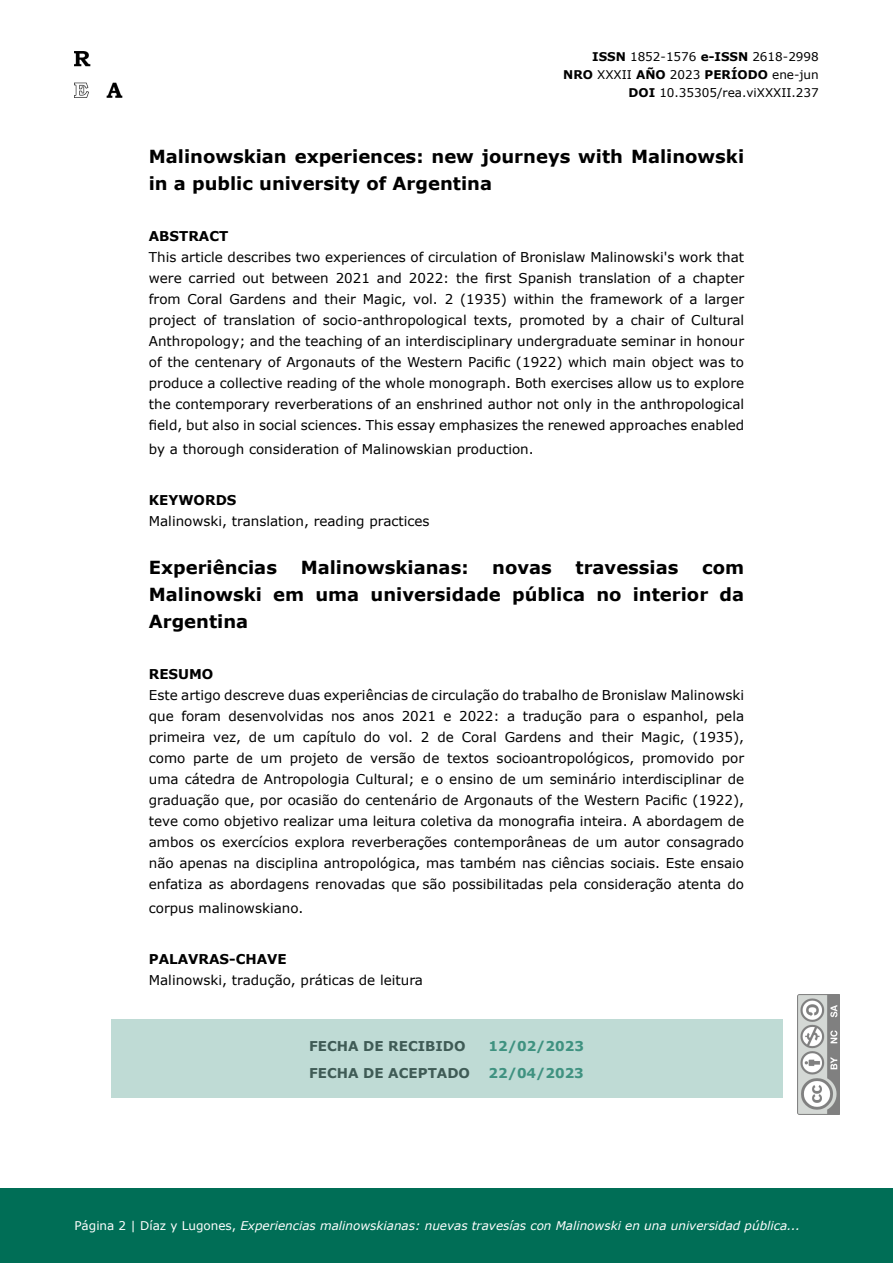
<style>
.page{position:relative;width:893px;height:1263px;background:#fff}
.page>*{position:absolute;margin:0;border:0;box-sizing:border-box;transform-origin:0 0}
.t1{font:700 18px/27px "Verdana";color:#000}
.Abstract_y_palabras{font:13.5px/21px "Verdana";color:#000;text-align:justify}
.t2{font:700 13.5px "Verdana";color:#000}
.t3{font:700 13.5px "Verdana";color:#006e56}
.t4{font:italic 12px "Verdana";color:#fff}
.t5{font:12px/18px "Verdana";color:#000;text-align:right}
.s1{font-weight:700}
.s2{font-style:normal}
</style>
<div class="page">
<img style="left:798px;top:994px;width:42px;height:120px">
<div style="left:0;top:1188px;width:893px;height:75px;background:#006e56"></div>
<img style="left:74px;top:52px;width:49px;height:45px">
<div style="left:111px;top:1019px;width:671px;height:79px;background:#bfdbd5"></div>
<p class="t5" style="left:563px;top:47px;width:257px"><span class="s1">ISSN</span> 1852-1576 <span class="s1">e-ISSN</span> 2618-2998<br><span class="s1">NRO</span> XXXII <span class="s1">AÑO</span> 2023 <span class="s1">PERÍODO</span> ene-jun<br><span class="s1">DOI</span> 10.35305/rea.viXXXII.237</p>
<p class="t1" style="left:149px;top:142px;width:597px">Malinowskian experiences: new journeys with Malinowski in a public university of Argentina</p>
<p class="t2" style="left:149px;top:226px;width:81px">ABSTRACT</p>
<p class="Abstract_y_palabras" style="left:149px;top:246px;width:597px">This article describes two experiences of circulation of Bronislaw Malinowski's work that were carried out between 2021 and 2022: the first Spanish translation of a chapter from Coral Gardens and their Magic, vol. 2 (1935) within the framework of a larger project of translation of socio-anthropological texts, promoted by a chair of Cultural Anthropology; and the teaching of an interdisciplinary undergraduate seminar in honour of the centenary of Argonauts of the Western Pacific (1922) which main object was to produce a collective reading of the whole monograph. Both exercises allow us to explore the contemporary reverberations of an enshrined author not only in the anthropological field, but also in social sciences. This essay emphasizes the renewed approaches enabled</p>
<p class="Abstract_y_palabras" style="left:149px;top:438px;width:386px">by a thorough consideration of Malinowskian production.</p>
<p class="t2" style="left:149px;top:490px;width:89px">KEYWORDS</p>
<p class="Abstract_y_palabras" style="left:149px;top:510px;width:282px">Malinowski, translation, reading practices</p>
<p class="t1" style="left:149px;top:553px;width:130px">Experiências</p>
<p class="t1" style="left:301px;top:553px;width:169px">Malinowskianas:</p>
<p class="t1" style="left:492px;top:553px;width:61px">novas</p>
<p class="t1" style="left:575px;top:553px;width:105px">travessias</p>
<p class="t1" style="left:149px;top:553px;width:597px;text-align:justify;text-indent:553px">com Malinowski em uma universidade pública no interior da Argentina</p>
<p class="t2" style="left:149px;top:664px;width:66px">RESUMO</p>
<p class="Abstract_y_palabras" style="left:149px;top:684px;width:597px">Este artigo descreve duas experiências de circulação do trabalho de Bronislaw Malinowski que foram desenvolvidas nos anos 2021 e 2022: a tradução para o espanhol, pela primeira vez, de um capítulo do vol. 2 de Coral Gardens and their Magic, (1935), como parte de um projeto de versão de textos socioantropológicos, promovido por uma cátedra de Antropologia Cultural; e o ensino de um seminário interdisciplinar de graduação que, por ocasião do centenário de Argonauts of the Western Pacific (1922), teve como objetivo realizar uma leitura coletiva da monografia inteira. A abordagem de ambos os exercícios explora reverberações contemporâneas de um autor consagrado não apenas na disciplina antropológica, mas também nas ciências sociais. Este ensaio enfatiza as abordagens renovadas que são possibilitadas pela consideração atenta do</p>
<p class="Abstract_y_palabras" style="left:149px;top:897px;width:156px">corpus malinowskiano.</p>
<p class="t2" style="left:149px;top:949px;width:139px">PALAVRAS-CHAVE</p>
<p class="Abstract_y_palabras" style="left:149px;top:969px;width:276px">Malinowski, tradução, práticas de leitura</p>
<p class="t2" style="left:309px;top:1036px;width:158px">FECHA DE RECIBIDO</p>
<p class="t3" style="left:489px;top:1036px;width:97px">12/02/2023</p>
<p class="t2" style="left:309px;top:1063px;width:162px">FECHA DE ACEPTADO</p>
<p class="t3" style="left:488px;top:1063px;width:97px">22/04/2023</p>
<p class="t4" style="left:74px;top:1217px;width:727px"><span class="s2">Página 2 | Díaz y Lugones,</span> Experiencias malinowskianas: nuevas travesías con Malinowski en una universidad pública...</p>
</div>
